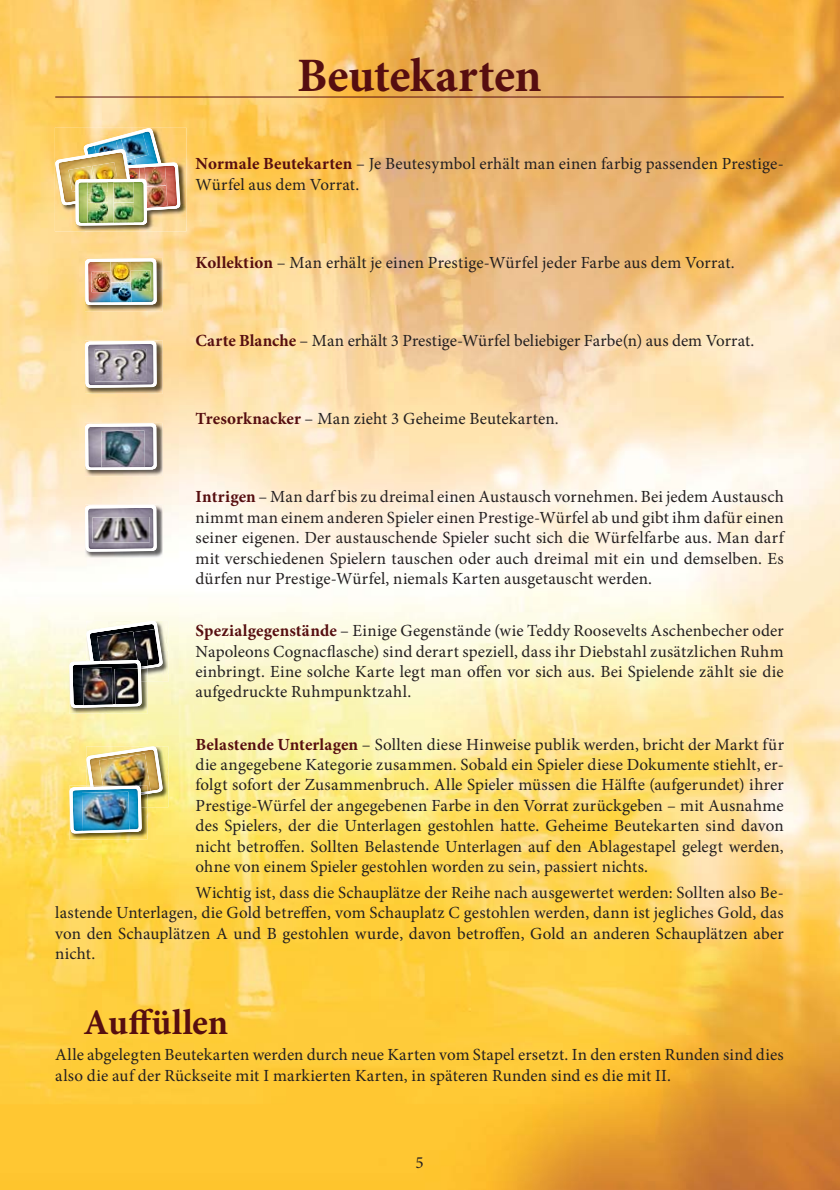
<style>
.page{position:relative;width:840px;height:1190px;background:#fff}
.page>*{position:absolute;margin:0;border:0;box-sizing:border-box;transform-origin:0 0}
.t1{font:700 48px "Minion Pro";letter-spacing:-.01em;color:#560e10}
.t2{font:700 36px "Minion Pro";color:#560e10}
.t3{font:17px/20.4px "Minion Pro";letter-spacing:.01em;color:#231f20;text-align:justify}
.s1{font-weight:700;color:#560e10}
</style>
<div class="page">
<img style="left:0;top:0;width:840px;height:1190px">
<hr style="left:55px;top:97px;width:729px;height:1px;background:#560e10">
<img style="left:55px;top:128px;width:131px;height:103px">
<img style="left:55px;top:127px;width:126px;height:99px">
<img style="left:85px;top:258px;width:78px;height:53px">
<img style="left:85px;top:258px;width:72px;height:47px">
<img style="left:85px;top:340px;width:78px;height:54px">
<svg style="left:85px;top:341px;width:72px;height:47px"></svg>
<img style="left:88px;top:344px;width:66px;height:38px">
<img style="left:95px;top:349px;width:52px;height:33px">
<img style="left:85px;top:423px;width:78px;height:53px">
<svg style="left:85px;top:423px;width:72px;height:47px"></svg>
<img style="left:88px;top:426px;width:66px;height:38px">
<img style="left:101px;top:431px;width:44px;height:37px">
<img style="left:85px;top:504px;width:78px;height:54px">
<svg style="left:85px;top:505px;width:72px;height:47px"></svg>
<img style="left:92px;top:517px;width:58px;height:26px">
<img style="left:163px;top:621px;width:5px;height:61px">
<img style="left:163px;top:746px;width:5px;height:61px">
<img style="left:69px;top:708px;width:79px;height:6px">
<img style="left:69px;top:620px;width:94px;height:88px">
<img style="left:115px;top:706px;width:26px;height:1px">
<img style="left:82px;top:667px;width:57px;height:38px">
<img style="left:115px;top:668px;width:26px;height:38px">
<img style="left:69px;top:834px;width:79px;height:5px">
<img style="left:69px;top:746px;width:94px;height:88px">
<h1 class="t1" style="left:297px;top:57px;width:246px">Beutekarten</h1>
<p class="t3" style="left:196px;top:155px;width:590px"><span class="s1">Normale Beutekarten</span> – Je Beutesymbol erhält man einen farbig passenden Prestige-<br>Würfel aus dem Vorrat.</p>
<p class="t3" style="left:196px;top:254px;width:541px"><span class="s1">Kollektion</span> – Man erhält je einen Prestige-Würfel jeder Farbe aus dem Vorrat.</p>
<p class="t3" style="left:196px;top:332px;width:560px"><span class="s1">Carte Blanche</span> – Man erhält 3 Prestige-Würfel beliebiger Farbe(n) aus dem Vorrat.</p>
<p class="t3" style="left:196px;top:410px;width:365px"><span class="s1">Tresorknacker</span> – Man zieht 3 Geheime Beutekarten.</p>
<p class="t3" style="left:196px;top:488px;width:590px"><span class="s1">Intrigen</span> – Man darf bis zu dreimal einen Austausch vornehmen. Bei jedem Austausch nimmt man einem anderen Spieler einen Prestige-Würfel ab und gibt ihm dafür einen seiner eigenen. Der austauschende Spieler sucht sich die Würfelfarbe aus. Man darf mit verschiedenen Spielern tauschen oder auch dreimal mit ein und demselben. Es dürfen nur Prestige-Würfel, niemals Karten ausgetauscht werden.</p>
<p class="t3" style="left:196px;top:622px;width:590px"><span class="s1">Spezialgegenstände</span> – Einige Gegenstände (wie Teddy Roosevelts Aschenbecher oder Napoleons Cognacflasche) sind derart speziell, dass ihr Diebstahl zusätzlichen Ruhm einbringt. Eine solche Karte legt man offen vor sich aus. Bei Spielende zählt sie die aufgedruckte Ruhmpunktzahl.</p>
<p class="t3" style="left:196px;top:735px;width:590px"><span class="s1">Belastende Unterlagen</span> – Sollten diese Hinweise publik werden, bricht der Markt für die angegebene Kategorie zusammen. Sobald ein Spieler diese Dokumente stiehlt, er&shy;folgt sofort der Zusammenbruch. Alle Spieler müssen die Hälfte (aufgerundet) ihrer Prestige-Würfel der angegebenen Farbe in den Vorrat zurückgeben – mit Ausnahme des Spielers, der die Unterlagen gestohlen hatte. Geheime Beutekarten sind davon nicht betroffen. Sollten Belastende Unterlagen auf den Ablagestapel gelegt werden, ohne von einem Spieler gestohlen worden zu sein, passiert nichts.</p>
<p class="t3" style="left:55px;top:884px;width:730px;text-indent:140px">Wichtig ist, dass die Schauplätze der Reihe nach ausgewertet werden: Sollten also Be&shy;lastende Unterlagen, die Gold betreffen, vom Schauplatz C gestohlen werden, dann ist jegliches Gold, das von den Schauplätzen A und B gestohlen wurde, davon betroffen, Gold an anderen Schauplätzen aber nicht.</p>
<h2 class="t2" style="left:84px;top:1008px;width:146px">Auffüllen</h2>
<p class="t3" style="left:55px;top:1046px;width:730px">Alle abgelegten Beutekarten werden durch neue Karten vom Stapel ersetzt. In den ersten Runden sind dies also die auf der Rückseite mit I markierten Karten, in späteren Runden sind es die mit II.</p>
<p class="t3" style="left:415px;top:1154px;width:10px">5</p>
</div>
